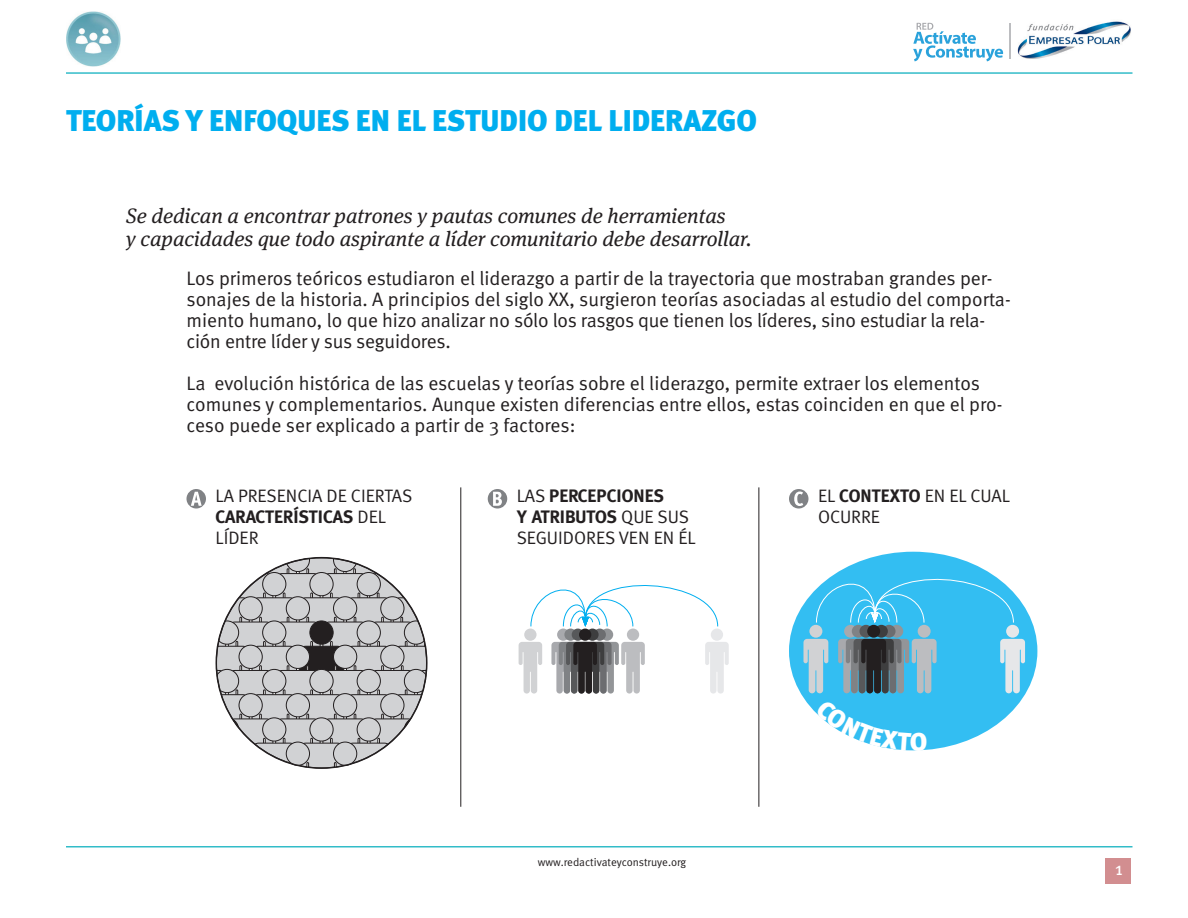
<style>
.page{position:relative;width:1188px;height:918px;background:#fff}
.page>*{position:absolute;margin:0;border:0;box-sizing:border-box;transform-origin:0 0}
.t1{font:900 30px "Meta";color:#00aeef}
.subtitulo{font:italic 21px/22.5px "Meta Serif Lf";color:#231f20}
.t2{font:19.5px/21px "Meta Normal";letter-spacing:-.005em;color:#231f20}
.t3{font:18px/21px "Meta Normal";color:#231f20}
.t4{font:18px "Meta";color:#fff}
.t5{font:11.25px "Meta Normal";color:#231f20}
.s1{font-family:"Meta";font-weight:700}
</style>
<div class="page">
<div style="left:1106px;top:858px;width:25px;height:25px;background:#d28e90"></div>
<hr style="left:66px;top:846px;width:1066px;height:2px;background:#32bcc8">
<hr style="left:66px;top:72px;width:1066px;height:2px;background:#32bcc8">
<img style="left:1017px;top:21px;width:114px;height:38px">
<svg style="left:913px;top:23px;width:90px;height:38px"></svg>
<hr style="left:1010px;top:23px;width:1px;height:35px;background:#bcbdc0">
<img style="left:66px;top:12px;width:55px;height:54px">
<svg style="left:216px;top:557px;width:209px;height:211px"></svg>
<div style="left:286px;top:742px;width:24px;height:23px;background:#d1d2d4;border-radius:50%"></div>
<div style="left:286px;top:742px;width:24px;height:24px;border:1px solid #231f20;border-radius:50%"></div>
<div style="left:334px;top:742px;width:23px;height:23px;background:#d1d2d4;border-radius:50%"></div>
<div style="left:333px;top:742px;width:24px;height:24px;border:1px solid #231f20;border-radius:50%"></div>
<div style="left:789px;top:552px;width:248px;height:198px;background:#33bef2;border-radius:50%"></div>
<div style="left:844px;top:625px;width:13px;height:13px;background:#a8a9ad;border-radius:50%"></div>
<svg style="left:803px;top:639px;width:25px;height:54px"></svg>
<div style="left:809px;top:625px;width:13px;height:13px;background:#d1d2d4;border-radius:50%"></div>
<div style="left:890px;top:625px;width:13px;height:13px;background:#939598;border-radius:50%"></div>
<div style="left:883px;top:625px;width:13px;height:13px;background:#6c6d70;border-radius:50%"></div>
<div style="left:875px;top:625px;width:13px;height:13px;background:#3e3e3f;border-radius:50%"></div>
<div style="left:918px;top:625px;width:13px;height:13px;background:#bcbdc0;border-radius:50%"></div>
<svg style="left:1000px;top:639px;width:25px;height:54px"></svg>
<div style="left:1006px;top:625px;width:13px;height:13px;background:#e6e7e9;border-radius:50%"></div>
<div style="left:852px;top:625px;width:13px;height:13px;background:#808285;border-radius:50%"></div>
<div style="left:859px;top:625px;width:13px;height:13px;background:#57585a;border-radius:50%"></div>
<svg style="left:838px;top:639px;width:99px;height:54px;background:#66808c"></svg>
<div style="left:867px;top:625px;width:13px;height:13px;background:#231f20;border-radius:50%"></div>
<svg style="left:816px;top:563px;width:198px;height:60px"></svg>
<div style="left:187px;top:489px;width:19px;height:20px;background:#808285;border-radius:50%"></div>
<svg style="left:191px;top:492px;width:11px;height:14px"></svg>
<div style="left:488px;top:489px;width:19px;height:20px;background:#808285;border-radius:50%"></div>
<svg style="left:493px;top:492px;width:9px;height:14px"></svg>
<div style="left:789px;top:489px;width:19px;height:20px;background:#808285;border-radius:50%"></div>
<svg style="left:794px;top:492px;width:9px;height:14px"></svg>
<div style="left:557px;top:629px;width:12px;height:12px;background:#a8a9ad;border-radius:50%"></div>
<svg style="left:519px;top:642px;width:23px;height:52px"></svg>
<div style="left:524px;top:629px;width:13px;height:12px;background:#d1d2d4;border-radius:50%"></div>
<div style="left:601px;top:629px;width:12px;height:12px;background:#939598;border-radius:50%"></div>
<div style="left:594px;top:629px;width:12px;height:12px;background:#6c6d70;border-radius:50%"></div>
<div style="left:586px;top:629px;width:13px;height:12px;background:#3e3e3f;border-radius:50%"></div>
<div style="left:627px;top:629px;width:12px;height:12px;background:#bcbdc0;border-radius:50%"></div>
<svg style="left:705px;top:642px;width:24px;height:52px"></svg>
<div style="left:711px;top:629px;width:12px;height:12px;background:#e6e7e9;border-radius:50%"></div>
<div style="left:564px;top:629px;width:13px;height:12px;background:#808285;border-radius:50%"></div>
<div style="left:572px;top:629px;width:12px;height:12px;background:#57585a;border-radius:50%"></div>
<svg style="left:551px;top:642px;width:94px;height:52px"></svg>
<div style="left:579px;top:629px;width:12px;height:12px;background:#231f20;border-radius:50%"></div>
<svg style="left:530px;top:585px;width:188px;height:42px"></svg>
<hr style="left:461px;top:487px;width:1px;height:320px;background:#231f20">
<hr style="left:759px;top:487px;width:1px;height:320px;background:#231f20">
<svg style="left:815px;top:712px;width:112px;height:39px"></svg>
<p class="t1" style="left:66px;top:102px;width:693px">TEORÍAS Y ENFOQUES EN EL ESTUDIO DEL LIDERAZGO</p>
<p class="subtitulo" style="left:126px;top:204px;width:627px">Se dedican a encontrar patrones y pautas comunes de herramientas<br>y capacidades que todo aspirante a líder comunitario debe desarrollar.</p>
<p class="t2" style="left:186px;top:268px;width:826px">Los primeros teóricos estudiaron el liderazgo a partir de la trayectoria que mostraban grandes per&shy;sonajes de la historia. A principios del siglo XX, surgieron teorías asociadas al estudio del comporta&shy;miento humano, lo que hizo analizar no sólo los rasgos que tienen los líderes, sino estudiar la rela&shy;ción entre líder y sus seguidores.</p>
<p class="t2" style="left:186px;top:373px;width:817px">La evolución histórica de las escuelas y teorías sobre el liderazgo, permite extraer los elementos comunes y complementarios. Aunque existen diferencias entre ellos, estas coinciden en que el pro&shy;ceso puede ser explicado a partir de 3 factores:</p>
<p class="t3" style="left:216px;top:485px;width:198px">LA PRESENCIA DE CIERTAS<br><span class="s1">CARACTERÍSTICAS</span> DEL<br>LÍDER</p>
<p class="t3" style="left:517px;top:485px;width:180px">LAS <span class="s1">PERCEPCIONES<br>Y ATRIBUTOS</span> QUE SUS<br>SEGUIDORES VEN EN ÉL</p>
<p class="t3" style="left:818px;top:485px;width:194px">EL <span class="s1">CONTEXTO</span> EN EL CUAL<br>OCURRE</p>
<p class="t5" style="left:538px;top:855px;width:150px">www.redactivateyconstruye.org</p>
<p class="t4" style="left:1115px;top:858px;width:9px">1</p>
</div>
